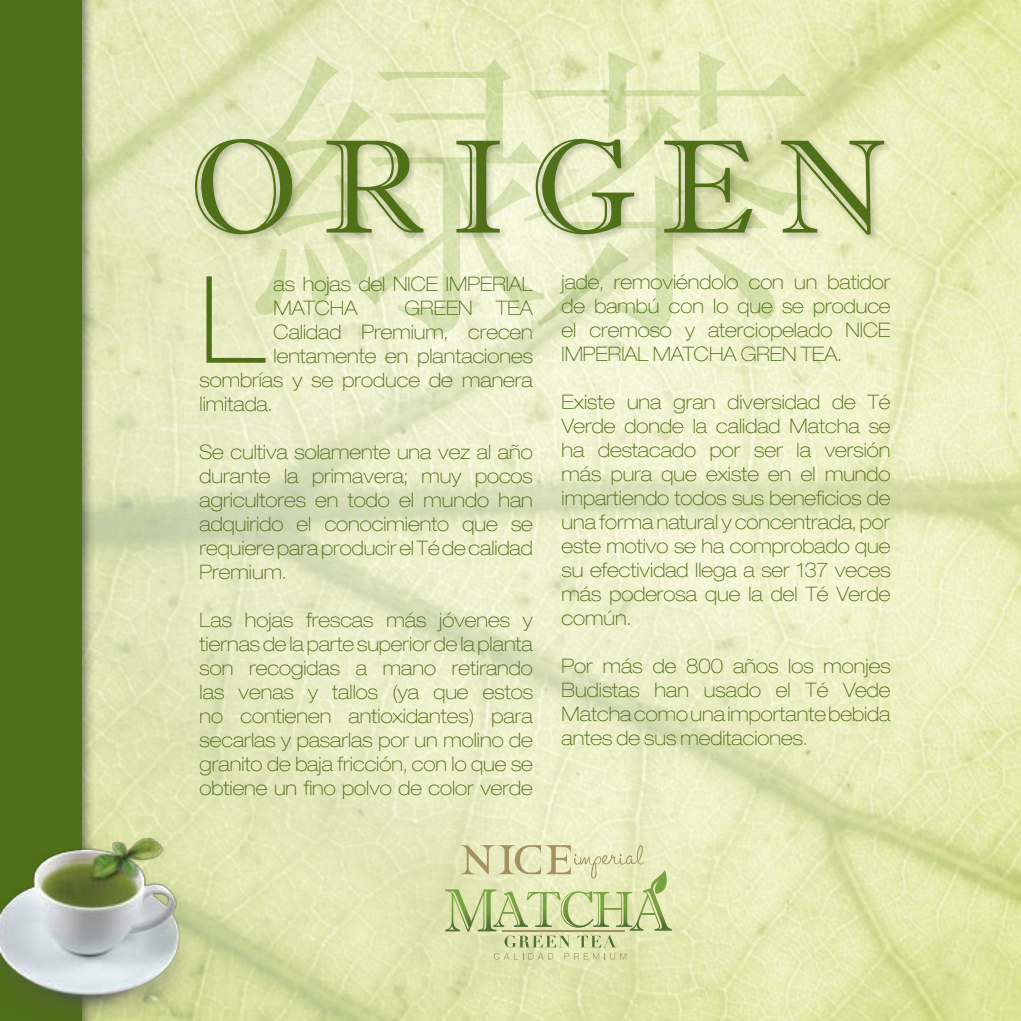
<style>
.page{position:relative;width:1021px;height:1021px;background:#fff}
.page>*{position:absolute;margin:0;border:0;box-sizing:border-box;transform-origin:0 0}
.t1{font:133.2px "Imprint MT Shadow";letter-spacing:.19em;color:#4f6f19}
.t2{font:100 expanded 120.8px "Helvetica Neue";color:#4f6f19;scale:.95 1}
.t3{font:100 expanded 20px/24px "Helvetica Neue";color:#4f6f19;text-align:justify;scale:.95 1}
</style>
<div class="page">
<img style="left:96px;top:0;width:924px;height:1020px">
<div style="left:0;top:0;width:96px;height:1020px;background:#000;opacity:.53"></div>
<div style="left:0;top:0;width:82px;height:1020px;background:#4f6f19"></div>
<svg style="left:254px;top:56px;width:290px;height:281px;background:#e6ebc0"></svg>
<svg style="left:523px;top:51px;width:284px;height:285px;background:#e7ebbf"></svg>
<img style="left:0;top:818px;width:217px;height:202px">
<svg style="left:445px;top:845px;width:226px;height:114px;background:#d3d9a4"></svg>
<div style="left:191px;top:136px;width:702px;height:108px;background:#000;opacity:.22"></div>
<h1 class="t1" style="left:189px;top:109px;width:698px">ORIGEN</h1>
<h2 class="t2" style="left:200px;top:248px;width:71px">L</h2>
<p class="t3" style="left:273px;top:271px;width:274px">as hojas del NICE IMPERIAL<br>MATCHA</p>
<p class="t3" style="left:404px;top:295px;width:137px">GREEN TEA</p>
<p class="t3" style="left:273px;top:319px;width:274px">Calidad Premium, crecen</p>
<p class="t3" style="left:273px;top:343px;width:274px">lentamente en plantaciones</p>
<p class="t3" style="left:200px;top:367px;width:352px">sombrías y se produce de manera</p>
<p class="t3" style="left:200px;top:391px;width:78px">limitada.</p>
<p class="t3" style="left:200px;top:439px;width:352px">Se cultiva solamente una vez al año durante la primavera; muy pocos agricultores en todo el mundo han adquirido el conocimiento que se requiere para producir el Té de calidad Premium.</p>
<p class="t3" style="left:200px;top:607px;width:352px">Las hojas frescas más jóvenes y tiernas de la parte superior de la planta son recogidas a mano retirando las venas y tallos (ya que estos no contienen antioxidantes) para secarlas y pasarlas por un molino de granito de baja fricción, con lo que se obtiene un fino polvo de color verde</p>
<p class="t3" style="left:561px;top:269px;width:348px">jade, removiéndolo con un batidor de bambú con lo que se produce el cremoso y aterciopelado NICE IMPERIAL MATCHA GREN TEA.</p>
<p class="t3" style="left:561px;top:389px;width:348px">Existe una gran diversidad de Té Verde donde la calidad Matcha se ha destacado por ser la versión más pura que existe en el mundo impartiendo todos sus beneficios de una forma natural y concentrada, por este motivo se ha comprobado que su efectividad llega a ser 137 veces más poderosa que la del Té Verde común.</p>
<p class="t3" style="left:561px;top:653px;width:348px">Por más de 800 años los monjes Budistas han usado el Té Vede Matcha como una importante bebida antes de sus meditaciones.</p>
</div>
